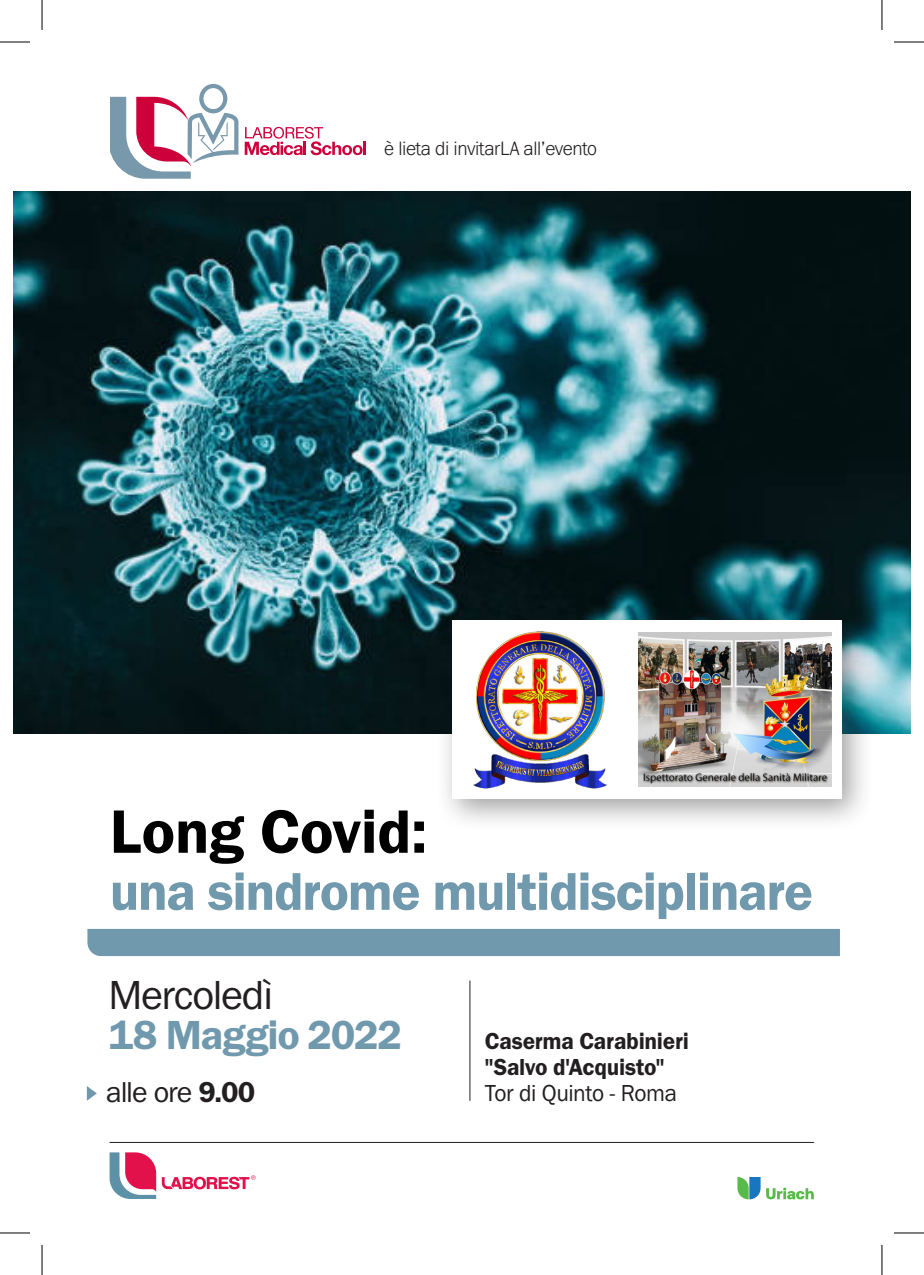
<style>
.page{position:relative;width:924px;height:1275px;background:#fff}
.page>*{position:absolute;margin:0;border:0;box-sizing:border-box;transform-origin:0 0}
.t1{font:63.4px "Franklin Gothic URW Dem";letter-spacing:-.005em;color:#000}
.t2{font:54.8px "Franklin Gothic URW Dem";letter-spacing:-.03em;color:#7199ad}
.t3{font:42px "Franklin Gothic URW Dem";letter-spacing:-.03em;color:#7199ad}
.t4{font:42px "Franklin Gothic URW Boo";letter-spacing:-.035em;color:#231f20}
.t5{font:29.8px "Franklin Gothic URW Boo";letter-spacing:-.035em;color:#231f20}
.t6{font:24px "Franklin Gothic URW Dem";letter-spacing:-.015em;color:#231f20}
.t7{font:24px "Franklin Gothic URW Boo";letter-spacing:-.02em;color:#231f20}
.t8{font:300 20px "Franklin Gothic URW";letter-spacing:-.02em;color:#231f20}
.s1{font-family:"Franklin Gothic URW Dem"}
</style>
<div class="page">
<img style="left:14px;top:191px;width:895px;height:543px">
<svg style="left:110px;top:84px;width:128px;height:95px"></svg>
<svg style="left:244px;top:127px;width:121px;height:28px"></svg>
<svg style="left:109px;top:1152px;width:47px;height:47px"></svg>
<svg style="left:162px;top:1175px;width:93px;height:14px"></svg>
<svg style="left:87px;top:1086px;width:10px;height:14px"></svg>
<hr style="left:109px;top:1142px;width:704px;height:1px;background:#231f20">
<hr style="left:469px;top:980px;width:1px;height:120px;background:#231f20">
<div style="left:87px;top:929px;width:752px;height:27px;background:#7199ad"></div>
<svg style="left:737px;top:1177px;width:76px;height:22px"></svg>
<div style="left:435px;top:604px;width:439px;height:228px;background:#231f20;opacity:.42"></div>
<svg style="left:451px;top:621px;width:390px;height:178px"></svg>
<img style="left:638px;top:632px;width:193px;height:154px">
<img style="left:453px;top:614px;width:182px;height:187px">
<hr style="left:0;top:42px;width:30px;height:1px;background:#000">
<hr style="left:893px;top:42px;width:30px;height:1px;background:#000">
<hr style="left:0;top:1232px;width:30px;height:1px;background:#000">
<hr style="left:893px;top:1232px;width:30px;height:1px;background:#000">
<hr style="left:42px;top:0;width:1px;height:30px;background:#000">
<hr style="left:42px;top:1245px;width:1px;height:30px;background:#000">
<hr style="left:881px;top:0;width:1px;height:30px;background:#000">
<hr style="left:881px;top:1245px;width:1px;height:30px;background:#000">
<p class="t8" style="left:384px;top:136px;width:214px">è lieta di invitarLA all’evento</p>
<p class="t1" style="left:110px;top:792px;width:319px">Long Covid:</p>
<p class="t2" style="left:110px;top:857px;width:704px">una sindrome multidisciplinare</p>
<p class="t4" style="left:108px;top:969px;width:166px">Mercoledì</p>
<p class="t3" style="left:108px;top:1009px;width:295px">18 Maggio 2022</p>
<p class="t5" style="left:106px;top:1073px;width:151px">alle ore <span class="s1">9.00</span></p>
<p class="t6" style="left:485px;top:1026px;width:205px">Caserma Carabinieri</p>
<p class="t6" style="left:485px;top:1052px;width:181px">"Salvo d'Acquisto"</p>
<p class="t7" style="left:485px;top:1078px;width:193px">Tor di Quinto - Roma</p>
</div>
